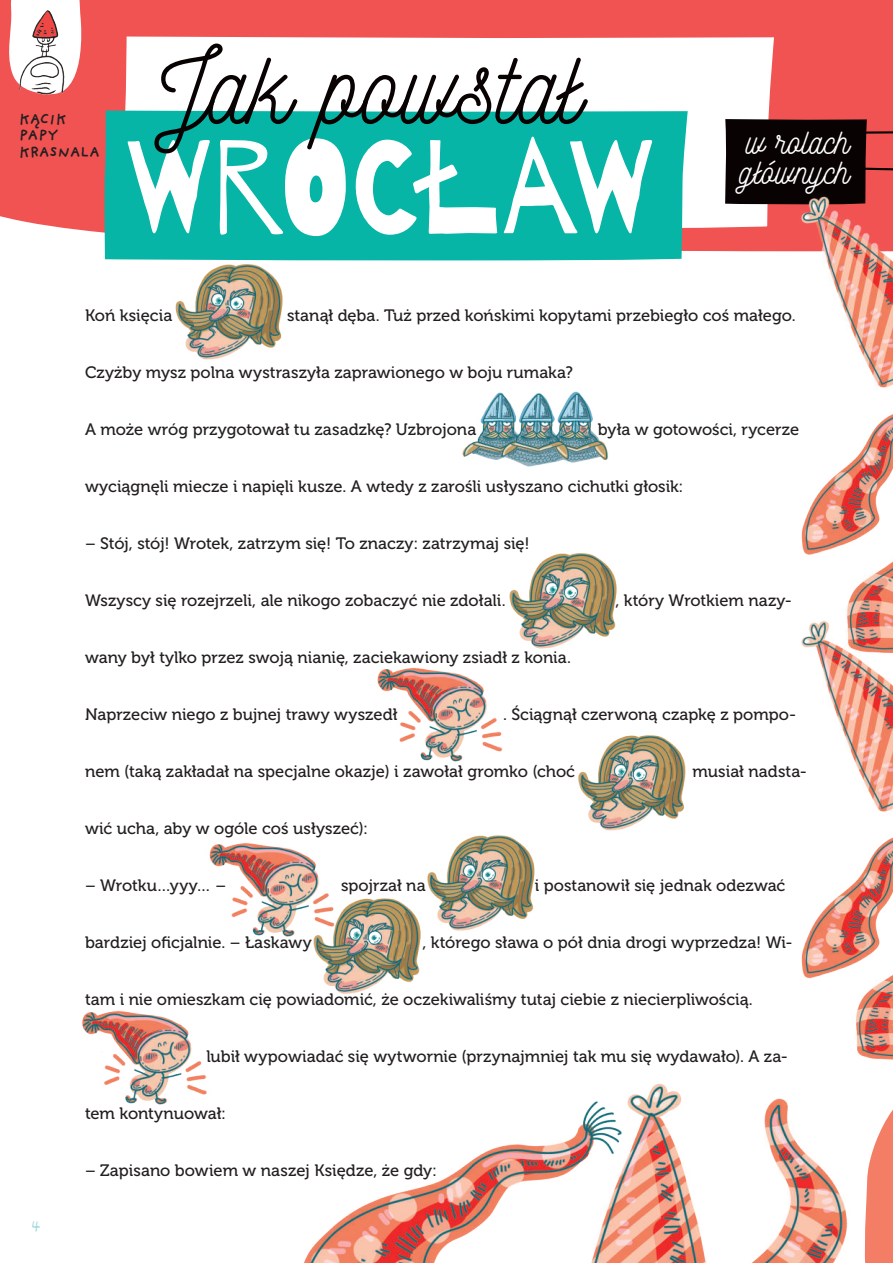
<style>
.page{position:relative;width:893px;height:1263px;background:#fff}
.page>*{position:absolute;margin:0;border:0;box-sizing:border-box;transform-origin:0 0}
.t1{font:132.75px "Barrio";letter-spacing:-.02em;color:#fff}
.t2{font:103.8px "Nickainley";color:#080302}
.t3{font:35.1px/29.2px "Nickainley";letter-spacing:.005em;color:#fff}
.t4{font:18px "Providence Sans Pro";color:#a0d9de}
.t5{font:16.5px "Museo 500";color:#231f20}
.t6{font:700 15px/16.5px "Providence Sans Pro";color:#231f20}
</style>
<div class="page">
<img style="left:0;top:0;width:893px;height:1263px">
<svg style="left:858px;top:1067px;width:35px;height:196px"></svg>
<p class="t6" style="left:19px;top:110px;width:82px">KĄCIK<br>PAPY<br>KRASNALA</p>
<h2 class="t2" style="left:154px;top:20px;width:429px">Jak powstał</h2>
<h1 class="t1" style="left:125px;top:116px;width:531px">WROCŁAW</h1>
<h3 class="t3" style="left:739px;top:127px;width:112px">w rolach głównych</h3>
<p class="t5" style="left:85px;top:306px;width:89px">Koń księcia</p>
<p class="t5" style="left:287px;top:306px;width:510px">stanął dęba. Tuż przed końskimi kopytami przebiegło coś małego.</p>
<p class="t5" style="left:85px;top:363px;width:489px">Czyżby mysz polna wystraszyła zaprawionego w boju rumaka?</p>
<p class="t5" style="left:85px;top:420px;width:393px">A może wróg przygotował tu zasadzkę? Uzbrojona</p>
<p class="t5" style="left:598px;top:420px;width:203px">była w gotowości, rycerze</p>
<p class="t5" style="left:85px;top:477px;width:600px">wyciągnęli miecze i napięli kusze. A wtedy z zarośli usłyszano cichutki głosik:</p>
<p class="t5" style="left:85px;top:534px;width:446px">– Stój, stój! Wrotek, zatrzym się! To znaczy: zatrzymaj się!</p>
<p class="t5" style="left:85px;top:591px;width:422px">Wszyscy się rozejrzeli, ale nikogo zobaczyć nie zdołali.</p>
<p class="t5" style="left:615px;top:591px;width:178px">, który Wrotkiem nazy-</p>
<p class="t5" style="left:85px;top:648px;width:488px">wany był tylko przez swoją nianię, zaciekawiony zsiadł z konia.</p>
<p class="t5" style="left:85px;top:705px;width:314px">Naprzeciw niego z bujnej trawy wyszedł</p>
<p class="t5" style="left:503px;top:705px;width:295px">. Ściągnął czerwoną czapkę z pompo-</p>
<p class="t5" style="left:85px;top:762px;width:492px">nem (taką zakładał na specjalne okazje) i zawołał gromko (choć</p>
<p class="t5" style="left:692px;top:762px;width:116px">musiał nadsta-</p>
<p class="t5" style="left:85px;top:819px;width:284px">wić ucha, aby w ogóle coś usłyszeć):</p>
<p class="t5" style="left:85px;top:876px;width:143px">– Wrotku…yyy… –</p>
<p class="t5" style="left:341px;top:876px;width:86px">spojrzał na</p>
<p class="t5" style="left:535px;top:876px;width:252px">i postanowił się jednak odezwać</p>
<p class="t5" style="left:85px;top:933px;width:228px">bardziej oficjalnie. – Łaskawy</p>
<p class="t5" style="left:422px;top:933px;width:372px">, którego sława o pół dnia drogi wyprzedza! Wi-</p>
<p class="t5" style="left:85px;top:990px;width:669px">tam i nie omieszkam cię powiadomić, że oczekiwaliśmy tutaj ciebie z niecierpliwością.</p>
<p class="t5" style="left:206px;top:1047px;width:583px">lubił wypowiadać się wytwornie (przynajmniej tak mu się wydawało). A za-</p>
<p class="t5" style="left:85px;top:1104px;width:142px">tem kontynuował:</p>
<p class="t4" style="left:31px;top:1215px;width:13px">4</p>
<p class="t5" style="left:85px;top:1161px;width:353px">– Zapisano bowiem w naszej Księdze, że gdy:</p>
</div>
